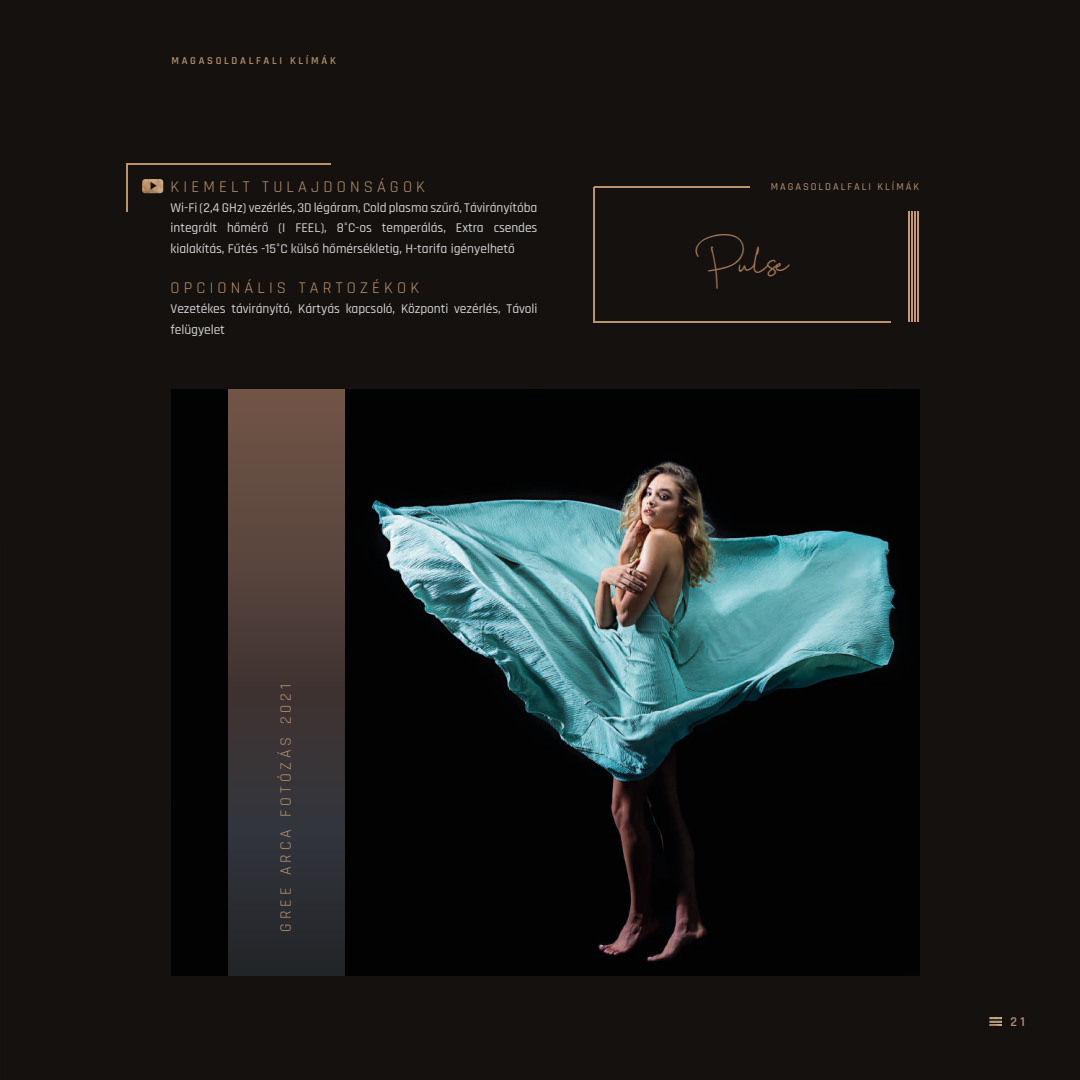
<style>
.page{position:relative;width:1080px;height:1080px;background:#14110e}
.page>*{position:absolute;margin:0;border:0;box-sizing:border-box;transform-origin:0 0}
.t1{font:30.6px "Cervanttis";color:#a47859}
.t2{font:16.5px "Rajdhani";letter-spacing:.25em;color:#ba936d}
.t3{font:15.9px "Rajdhani";letter-spacing:.25em;color:#ba936d}
.t4{font:500 13.5px/20.2px "Rajdhani";letter-spacing:-.005em;color:#d4d3d5;text-align:justify}
.t5{font:600 13.5px "Rajdhani";color:#ba936d}
.t6{font:600 10.65px "Rajdhani";letter-spacing:.25em;color:#ba936d}
.t7{font:500 10.5px "Rajdhani";letter-spacing:.185em;color:#ba936d}
.s1{color:#dadada}
</style>
<div class="page">
<img style="left:171px;top:389px;width:748px;height:587px">
<div style="left:229px;top:389px;width:115px;height:587px;background:linear-gradient(to bottom,#6f5144,#1d252e)"></div>
<hr style="left:909px;top:211px;width:1px;height:111px;background:#c89974">
<hr style="left:594px;top:187px;width:155px;height:1px;background:#ba936d">
<hr style="left:594px;top:321px;width:296px;height:1px;background:#ba936d">
<hr style="left:915px;top:211px;width:1px;height:111px;background:#c89974">
<hr style="left:912px;top:211px;width:1px;height:111px;background:#c89974">
<hr style="left:918px;top:211px;width:1px;height:111px;background:#c89974">
<hr style="left:594px;top:187px;width:1px;height:135px;background:#ba936d">
<hr style="left:127px;top:164px;width:203px;height:1px;background:#ba936d">
<hr style="left:127px;top:164px;width:1px;height:48px;background:#ba936d">
<img style="left:142px;top:179px;width:21px;height:14px">
<svg style="left:990px;top:1017px;width:12px;height:9px"></svg>
<p class="t6" style="left:172px;top:54px;width:166px">MAGASOLDALFALI KLÍMÁK</p>
<p class="t2" style="left:171px;top:177px;width:256px">KIEMELT TULAJDONSÁGOK</p>
<p class="t4" style="left:171px;top:198px;width:368px">Wi-Fi <span class="s1">(2,4 GHz)</span> vezérlés, 3D légáram, Cold plasma szűrő, Távirányítóba integrált hőmérő (I FEEL), 8°C-os temperálás, Extra csendes kialakítás, Fűtés -15°C külső hőmérsékletig, H-tarifa igényelhető</p>
<p class="t2" style="left:171px;top:278px;width:250px">OPCIONÁLIS TARTOZÉKOK</p>
<p class="t4" style="left:171px;top:299px;width:368px">Vezetékes távirányító, Kártyás kapcsoló, Központi vezérlés, Távoli felügyelet</p>
<p class="t3" style="left:277px;top:932px;width:249px;rotate:-90deg">GREE ARCA FOTÓZÁS 2021</p>
<p class="t7" style="left:771px;top:181px;width:150px">MAGASOLDALFALI KLÍMÁK</p>
<h1 class="t1" style="left:705px;top:244px;width:85px">Pulse</h1>
<p class="t5" style="left:1010px;top:1014px;width:16px">21</p>
</div>
